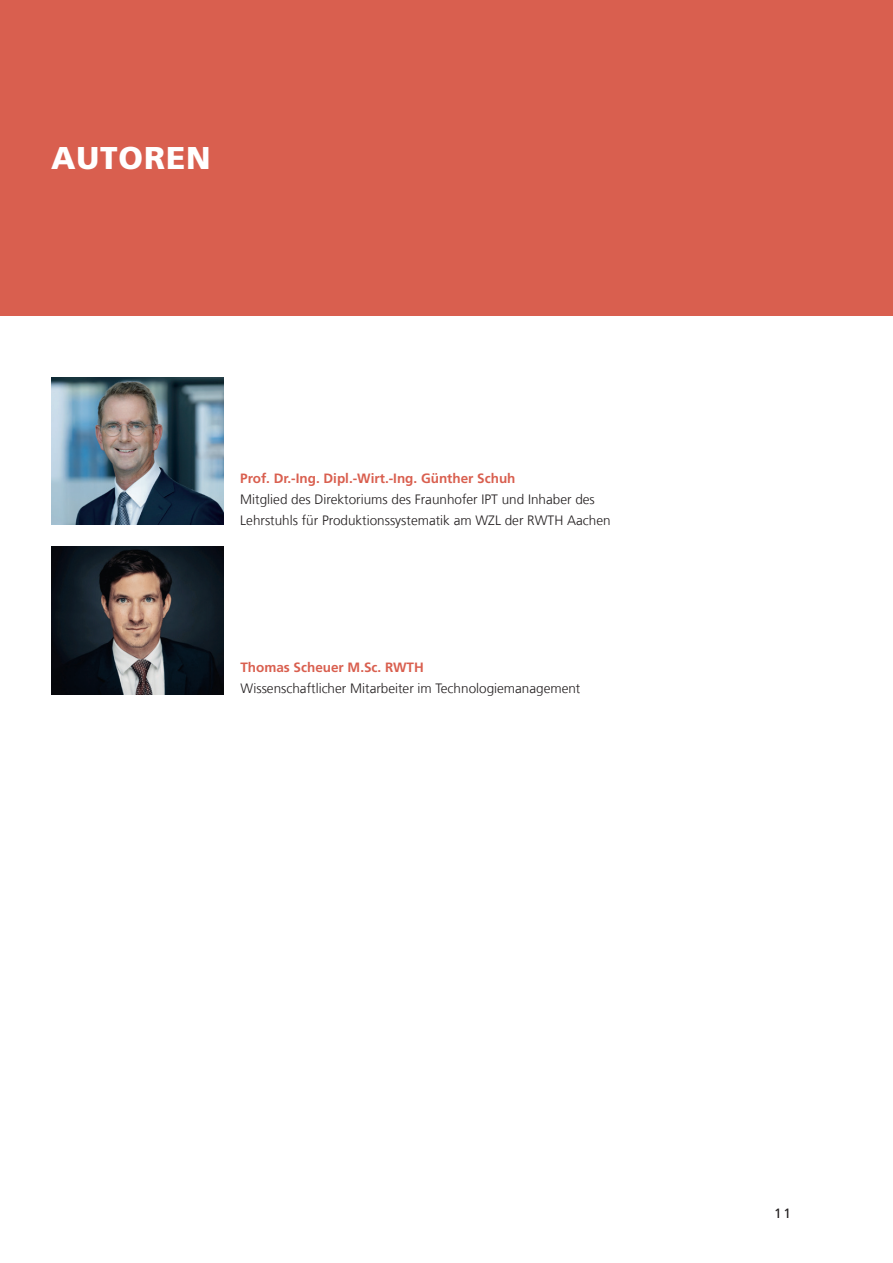
<style>
.page{position:relative;width:893px;height:1263px;background:#fff}
.page>*{position:absolute;margin:0;border:0;box-sizing:border-box;transform-origin:0 0}
._03_Standardüberschr{font:900 31.5px "Frutiger LT Com";letter-spacing:.03em;color:#fff}
._06_Fließtext{font:300 13.5px/21px "Frutiger LT Com";color:#231f20}
._07_Zwischenüberschr{font:700 13.5px "Frutiger LT Com";color:#d95f4f}
._07_Zwischenüberschr-2{font:300 13.5px "Frutiger LT Com";color:#231f20}
.t1{font:13.5px "Frutiger LT Com";color:#231f20}
</style>
<div class="page">
<div style="left:0;top:0;width:893px;height:315px;background:#d95f4f"></div>
<img style="left:51px;top:377px;width:172px;height:147px">
<img style="left:51px;top:546px;width:172px;height:148px">
<p class="_03_Standardüberschr" style="left:51px;top:139px;width:161px">AUTOREN</p>
<p class="_07_Zwischenüberschr" style="left:240px;top:470px;width:277px">Prof. Dr.-Ing. Dipl.-Wirt.-Ing. Günther Schuh</p>
<p class="_06_Fließtext" style="left:240px;top:489px;width:372px">Mitglied des Direktoriums des Fraunhofer IPT und Inhaber des<br>Lehrstuhls für Produktionssystematik am WZL der RWTH Aachen</p>
<p class="_07_Zwischenüberschr" style="left:240px;top:659px;width:185px">Thomas Scheuer M.Sc. RWTH</p>
<p class="_07_Zwischenüberschr-2" style="left:240px;top:680px;width:342px">Wissenschaftlicher Mitarbeiter im Technologiemanagement</p>
<p class="t1" style="left:774px;top:1205px;width:18px">11</p>
</div>
